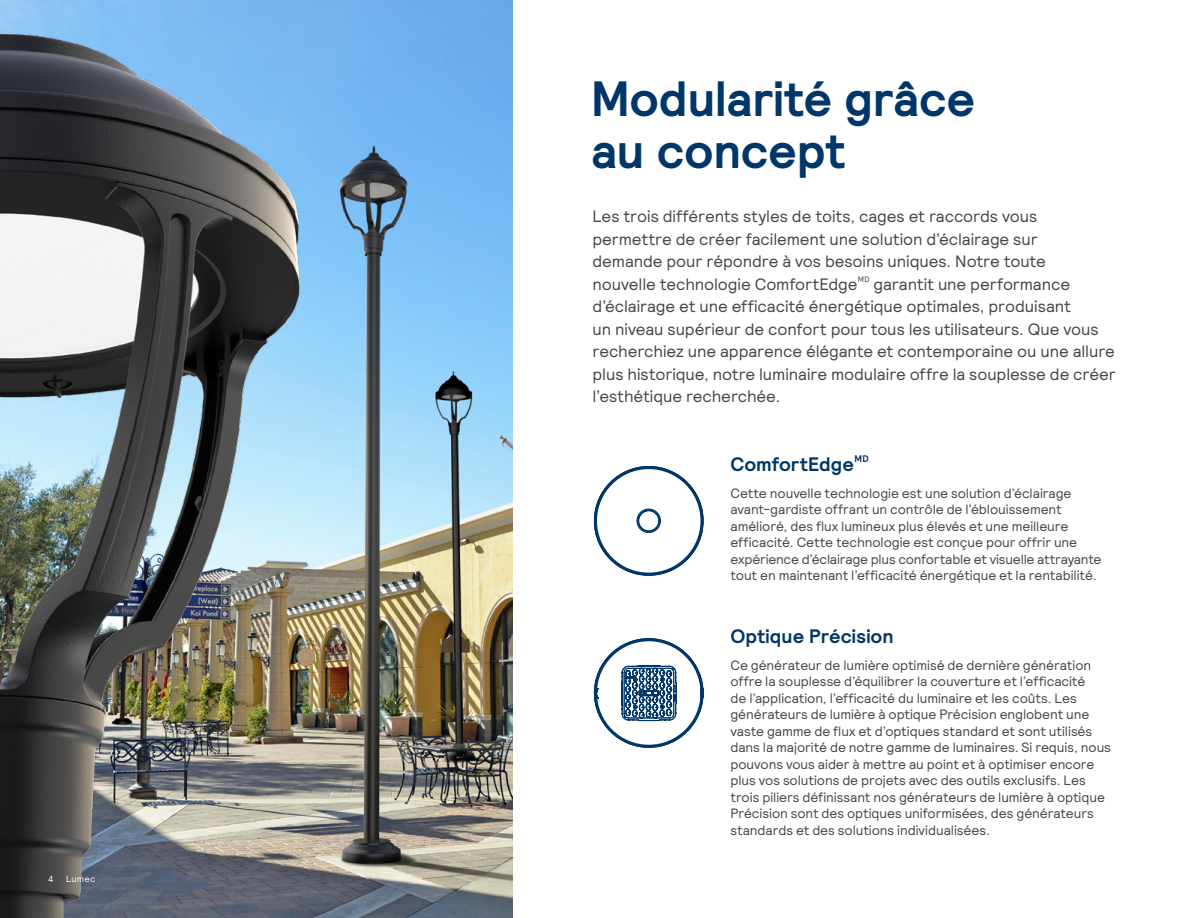
<style>
.page{position:relative;width:1188px;height:918px;background:#fff}
.page>*{position:absolute;margin:0;border:0;box-sizing:border-box;transform-origin:0 0}
.t1{font:700 49.5px/52.5px "Signify Relative";letter-spacing:-.005em;color:#003768}
.t2{font:700 19.5px "Signify Relative";color:#003768}
.t3{font:16.5px/22.5px "Signify Relative";letter-spacing:-.005em;color:#464547}
.t4{font:13.5px/16.5px "Signify Relative";letter-spacing:-.005em;color:#464547}
.t5{font:9px "Signify Relative";letter-spacing:.035em;color:#fff}
.t6{font:7.8px "Signify Relative";color:#464547}
</style>
<div class="page">
<img style="left:0;top:0;width:512px;height:918px">
<img style="left:0;top:16px;width:321px;height:902px">
<svg style="left:594px;top:466px;width:110px;height:110px"></svg>
<svg style="left:594px;top:638px;width:110px;height:110px"></svg>
<p class="t5" style="left:48px;top:873px;width:7px">4</p>
<p class="t5" style="left:66px;top:873px;width:31px">Lumec</p>
<h1 class="t1" style="left:591px;top:72px;width:386px">Modularité grâce au concept</h1>
<p class="t3" style="left:592px;top:205px;width:455px">Les trois différents styles de toits, cages et raccords vous permettre de créer facilement une solution d’éclairage sur demande pour répondre à vos besoins uniques. Notre toute nouvelle technologie ComfortEdge</p>
<p class="t6" style="left:858px;top:275px;width:13px">MD</p>
<p class="t3" style="left:592px;top:272px;width:525px;text-indent:281px">garantit une performance d’éclairage et une efficacité énergétique optimales, produisant<br>un niveau supérieur de confort pour tous les utilisateurs. Que vous recherchiez une apparence élégante et contemporaine ou une allure plus historique, notre luminaire modulaire offre la souplesse de créer l’esthétique recherchée.</p>
<h2 class="t2" style="left:730px;top:451px;width:140px">ComfortEdge<sup>MD</sup></h2>
<p class="t4" style="left:731px;top:484px;width:373px">Cette nouvelle technologie est une solution d’éclairage avant-gardiste offrant un contrôle de l’éblouissement amélioré, des flux lumineux plus élevés et une meilleure efficacité. Cette technologie est conçue pour offrir une expérience d’éclairage plus confortable et visuelle attrayante tout en maintenant l’efficacité énergétique et la rentabilité.</p>
<h2 class="t2" style="left:730px;top:623px;width:165px">Optique Précision</h2>
<p class="t4" style="left:730px;top:656px;width:382px">Ce générateur de lumière optimisé de dernière génération offre la souplesse d’équilibrer la couverture et l’efficacité<br>de l’application, l’efficacité du luminaire et les coûts. Les générateurs de lumière à optique Précision englobent une vaste gamme de flux et d’optiques standard et sont utilisés dans la majorité de notre gamme de luminaires. Si requis, nous pouvons vous aider à mettre au point et à optimiser encore plus vos solutions de projets avec des outils exclusifs. Les trois piliers définissant nos générateurs de lumière à optique Précision sont des optiques uniformisées, des générateurs standards et des solutions individualisées.</p>
</div>
